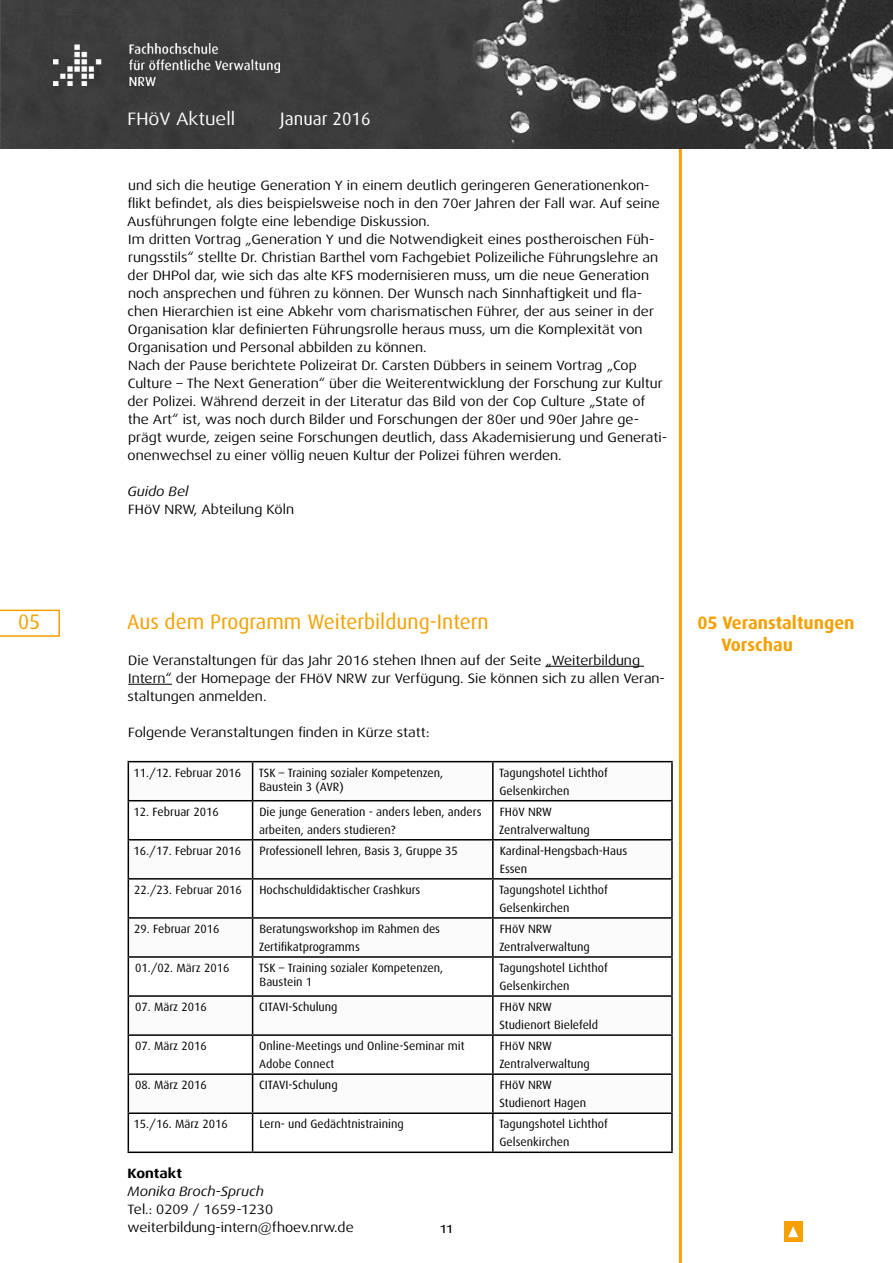
<style>
.page{position:relative;width:893px;height:1263px;background:#fff}
.page>*{position:absolute;margin:0;border:0;box-sizing:border-box;transform-origin:0 0}
.t1{font:21px "Dax";color:#f6a000}
.t2{font:700 18px/21.6px "Dax";color:#f6a000}
.t3{font:18px "Dax Wide";color:#fff}
.t4{font:18px "Dax";color:#fff}
.t5{font:15px "Dax Regular Caps";color:#000}
.t6{font:13.5px/18px "Dax Wide";color:#000}
.t7{font:italic 13.5px "Dax Wide";color:#000}
.t8{font:700 13.5px "Dax Wide";color:#000}
.t9{font:12px/18px "Dax";color:#000}
.s1{font-family:"Dax Wide"}
</style>
<div class="page">
<hr style="left:679px;top:148px;width:3px;height:1115px;background:#f6a000">
<img style="left:0;top:0;width:893px;height:148px">
<img style="left:54px;top:43px;width:226px;height:43px">
<div style="left:784px;top:1221px;width:18px;height:21px;background:#f6a000"></div>
<svg style="left:788px;top:1226px;width:10px;height:11px"></svg>
<hr style="left:545px;top:666px;width:99px;height:1px;background:#000">
<hr style="left:128px;top:684px;width:44px;height:1px;background:#000">
<svg style="left:129px;top:762px;width:542px;height:38px"></svg>
<svg style="left:129px;top:801px;width:542px;height:350px"></svg>
<hr style="left:128px;top:761px;width:125px;height:1px;background:#000">
<hr style="left:128px;top:762px;width:1px;height:38px;background:#000">
<hr style="left:253px;top:761px;width:240px;height:1px;background:#000">
<hr style="left:252px;top:762px;width:1px;height:38px;background:#000">
<hr style="left:493px;top:761px;width:180px;height:1px;background:#000">
<hr style="left:492px;top:762px;width:2px;height:38px;background:#000">
<hr style="left:671px;top:762px;width:2px;height:38px;background:#000">
<hr style="left:128px;top:800px;width:125px;height:1px;background:#000">
<hr style="left:128px;top:801px;width:1px;height:38px;background:#000">
<hr style="left:253px;top:800px;width:240px;height:1px;background:#000">
<hr style="left:252px;top:801px;width:1px;height:38px;background:#000">
<hr style="left:493px;top:800px;width:180px;height:1px;background:#000">
<hr style="left:492px;top:801px;width:2px;height:38px;background:#000">
<hr style="left:671px;top:801px;width:2px;height:38px;background:#000">
<hr style="left:128px;top:839px;width:125px;height:1px;background:#000">
<hr style="left:128px;top:840px;width:1px;height:38px;background:#000">
<hr style="left:253px;top:839px;width:240px;height:1px;background:#000">
<hr style="left:252px;top:840px;width:1px;height:38px;background:#000">
<hr style="left:493px;top:839px;width:180px;height:1px;background:#000">
<hr style="left:492px;top:840px;width:2px;height:38px;background:#000">
<hr style="left:671px;top:840px;width:2px;height:38px;background:#000">
<hr style="left:128px;top:878px;width:125px;height:1px;background:#000">
<hr style="left:128px;top:879px;width:1px;height:38px;background:#000">
<hr style="left:253px;top:878px;width:240px;height:1px;background:#000">
<hr style="left:252px;top:879px;width:1px;height:38px;background:#000">
<hr style="left:493px;top:878px;width:180px;height:1px;background:#000">
<hr style="left:492px;top:879px;width:2px;height:38px;background:#000">
<hr style="left:671px;top:879px;width:2px;height:38px;background:#000">
<hr style="left:128px;top:917px;width:125px;height:2px;background:#000">
<hr style="left:128px;top:919px;width:1px;height:37px;background:#000">
<hr style="left:253px;top:917px;width:240px;height:2px;background:#000">
<hr style="left:252px;top:919px;width:1px;height:37px;background:#000">
<hr style="left:493px;top:917px;width:180px;height:2px;background:#000">
<hr style="left:492px;top:919px;width:2px;height:37px;background:#000">
<hr style="left:671px;top:919px;width:2px;height:37px;background:#000">
<hr style="left:128px;top:956px;width:125px;height:2px;background:#000">
<hr style="left:128px;top:958px;width:1px;height:37px;background:#000">
<hr style="left:253px;top:956px;width:240px;height:2px;background:#000">
<hr style="left:252px;top:958px;width:1px;height:37px;background:#000">
<hr style="left:493px;top:956px;width:180px;height:2px;background:#000">
<hr style="left:492px;top:958px;width:2px;height:37px;background:#000">
<hr style="left:671px;top:958px;width:2px;height:37px;background:#000">
<hr style="left:128px;top:995px;width:125px;height:2px;background:#000">
<hr style="left:128px;top:997px;width:1px;height:37px;background:#000">
<hr style="left:253px;top:995px;width:240px;height:2px;background:#000">
<hr style="left:252px;top:997px;width:1px;height:37px;background:#000">
<hr style="left:493px;top:995px;width:180px;height:2px;background:#000">
<hr style="left:492px;top:997px;width:2px;height:37px;background:#000">
<hr style="left:671px;top:997px;width:2px;height:37px;background:#000">
<hr style="left:128px;top:1034px;width:125px;height:2px;background:#000">
<hr style="left:128px;top:1036px;width:1px;height:37px;background:#000">
<hr style="left:253px;top:1034px;width:240px;height:2px;background:#000">
<hr style="left:252px;top:1036px;width:1px;height:37px;background:#000">
<hr style="left:493px;top:1034px;width:180px;height:2px;background:#000">
<hr style="left:492px;top:1036px;width:2px;height:37px;background:#000">
<hr style="left:671px;top:1036px;width:2px;height:37px;background:#000">
<hr style="left:128px;top:1073px;width:125px;height:2px;background:#000">
<hr style="left:128px;top:1075px;width:1px;height:37px;background:#000">
<hr style="left:253px;top:1073px;width:240px;height:2px;background:#000">
<hr style="left:252px;top:1075px;width:1px;height:37px;background:#000">
<hr style="left:493px;top:1073px;width:180px;height:2px;background:#000">
<hr style="left:492px;top:1075px;width:2px;height:37px;background:#000">
<hr style="left:671px;top:1075px;width:2px;height:37px;background:#000">
<hr style="left:128px;top:1112px;width:125px;height:2px;background:#000">
<hr style="left:128px;top:1114px;width:1px;height:37px;background:#000">
<hr style="left:253px;top:1112px;width:240px;height:2px;background:#000">
<hr style="left:252px;top:1114px;width:1px;height:37px;background:#000">
<hr style="left:493px;top:1112px;width:180px;height:2px;background:#000">
<hr style="left:492px;top:1114px;width:2px;height:37px;background:#000">
<hr style="left:671px;top:1114px;width:2px;height:37px;background:#000">
<hr style="left:128px;top:1151px;width:125px;height:2px;background:#000">
<hr style="left:253px;top:1151px;width:240px;height:2px;background:#000">
<hr style="left:493px;top:1151px;width:180px;height:2px;background:#000">
<svg style="left:0;top:610px;width:60px;height:27px"></svg>
<h2 class="t3" style="left:128px;top:109px;width:109px">FHöV Aktuell</h2>
<h2 class="t4" style="left:280px;top:109px;width:92px">Januar 2016</h2>
<p class="t6" style="left:127px;top:176px;width:541px">und sich die heutige Generation Y in einem deutlich geringeren Generationenkon&shy;flikt befindet, als dies beispielsweise noch in den 70er Jahren der Fall war. Auf seine Ausführungen folgte eine lebendige Diskussion.<br>Im dritten Vortrag „Generation Y und die Notwendigkeit eines postheroischen Füh&shy;rungsstils“ stellte Dr. Christian Barthel vom Fachgebiet Polizeiliche Führungslehre an der DHPol dar, wie sich das alte KFS modernisieren muss, um die neue Generation noch ansprechen und führen zu können. Der Wunsch nach Sinnhaftigkeit und fla&shy;chen Hierarchien ist eine Abkehr vom charismatischen Führer, der aus seiner in der Organisation klar definierten Führungsrolle heraus muss, um die Komplexität von Organisation und Personal abbilden zu können.<br>Nach der Pause berichtete Polizeirat Dr. Carsten Dübbers in seinem Vortrag „Cop Culture – The Next Generation“ über die Weiterentwicklung der Forschung zur Kultur der Polizei. Während derzeit in der Literatur das Bild von der Cop Culture „State of the Art“ ist, was noch durch Bilder und Forschungen der 80er und 90er Jahre ge&shy;prägt wurde, zeigen seine Forschungen deutlich, dass Akademisierung und Generati&shy;onenwechsel zu einer völlig neuen Kultur der Polizei führen werden.</p>
<p class="t7" style="left:127px;top:483px;width:63px">Guido Bel</p>
<p class="t6" style="left:128px;top:500px;width:167px">FHöV NRW, Abteilung Köln</p>
<h1 class="t1" style="left:127px;top:609px;width:363px">Aus dem Programm Weiterbildung-Intern</h1>
<p class="t6" style="left:128px;top:651px;width:539px">Die Veranstaltungen für das Jahr 2016 stehen Ihnen auf der Seite „Weiterbildung<br>Intern“ der Homepage der FHöV NRW zur Verfügung. Sie können sich zu allen Veran&shy;staltungen anmelden.</p>
<p class="t6" style="left:128px;top:723px;width:303px">Folgende Veranstaltungen finden in Kürze statt:</p>
<p class="t9" style="left:134px;top:764px;width:109px">11./12. Februar 2016</p>
<p class="t9" style="left:259px;top:765px;width:186px;line-height:14.4px">TSK <span class="s1">–</span> Training sozialer Kompetenzen,<br>Baustein 3 (AVR)</p>
<p class="t9" style="left:499px;top:764px;width:110px">Tagungshotel Lichthof<br>Gelsenkirchen</p>
<p class="t9" style="left:134px;top:803px;width:87px">12. Februar 2016</p>
<p class="t9" style="left:259px;top:803px;width:224px">Die junge Generation - anders leben, anders arbeiten, anders studieren?</p>
<p class="t9" style="left:499px;top:803px;width:92px">FHöV NRW<br>Zentralverwaltung</p>
<p class="t9" style="left:134px;top:842px;width:109px">16./17. Februar 2016</p>
<p class="t9" style="left:259px;top:842px;width:200px">Professionell lehren, Basis 3, Gruppe 35</p>
<p class="t9" style="left:500px;top:842px;width:129px">Kardinal-Hengsbach-Haus<br>Essen</p>
<p class="t9" style="left:134px;top:881px;width:109px">22./23. Februar 2016</p>
<p class="t9" style="left:259px;top:881px;width:163px">Hochschuldidaktischer Crashkurs</p>
<p class="t9" style="left:499px;top:881px;width:110px">Tagungshotel Lichthof<br>Gelsenkirchen</p>
<p class="t9" style="left:134px;top:920px;width:87px">29. Februar 2016</p>
<p class="t9" style="left:259px;top:920px;width:183px">Beratungsworkshop im Rahmen des<br>Zertifikatprogramms</p>
<p class="t9" style="left:499px;top:920px;width:92px">FHöV NRW<br>Zentralverwaltung</p>
<p class="t9" style="left:135px;top:959px;width:96px">01./02. März 2016</p>
<p class="t9" style="left:259px;top:961px;width:186px;line-height:14.4px">TSK <span class="s1">–</span> Training sozialer Kompetenzen,<br>Baustein 1</p>
<p class="t9" style="left:499px;top:959px;width:110px">Tagungshotel Lichthof<br>Gelsenkirchen</p>
<p class="t9" style="left:135px;top:998px;width:73px">07. März 2016</p>
<p class="t9" style="left:259px;top:998px;width:80px">CITAVI-Schulung</p>
<p class="t9" style="left:499px;top:998px;width:100px">FHöV NRW<br>Studienort Bielefeld</p>
<p class="t9" style="left:135px;top:1037px;width:73px">07. März 2016</p>
<p class="t9" style="left:259px;top:1037px;width:207px">Online-Meetings und Online-Seminar mit<br>Adobe Connect</p>
<p class="t9" style="left:499px;top:1037px;width:92px">FHöV NRW<br>Zentralverwaltung</p>
<p class="t9" style="left:135px;top:1076px;width:73px">08. März 2016</p>
<p class="t9" style="left:259px;top:1076px;width:80px">CITAVI-Schulung</p>
<p class="t9" style="left:499px;top:1076px;width:88px">FHöV NRW<br>Studienort Hagen</p>
<p class="t9" style="left:134px;top:1115px;width:96px">15./16. März 2016</p>
<p class="t9" style="left:259px;top:1115px;width:146px">Lern- und Gedächtnistraining</p>
<p class="t9" style="left:499px;top:1115px;width:110px">Tagungshotel Lichthof<br>Gelsenkirchen</p>
<h1 class="t1" style="left:18px;top:610px;width:24px">05</h1>
<h2 class="t2" style="left:721px;top:612px;width:135px;text-indent:-24px">05 Veranstaltungen<br>Vorschau</h2>
<p class="t8" style="left:128px;top:1165px;width:56px">Kontakt</p>
<p class="t7" style="left:128px;top:1183px;width:138px">Monika Broch-Spruch</p>
<p class="t6" style="left:128px;top:1200px;width:228px">Tel.: 0209 / 1659-1230 weiterbildung-intern@fhoev.nrw.de</p>
<p class="t5" style="left:440px;top:1219px;width:14px">11</p>
</div>
